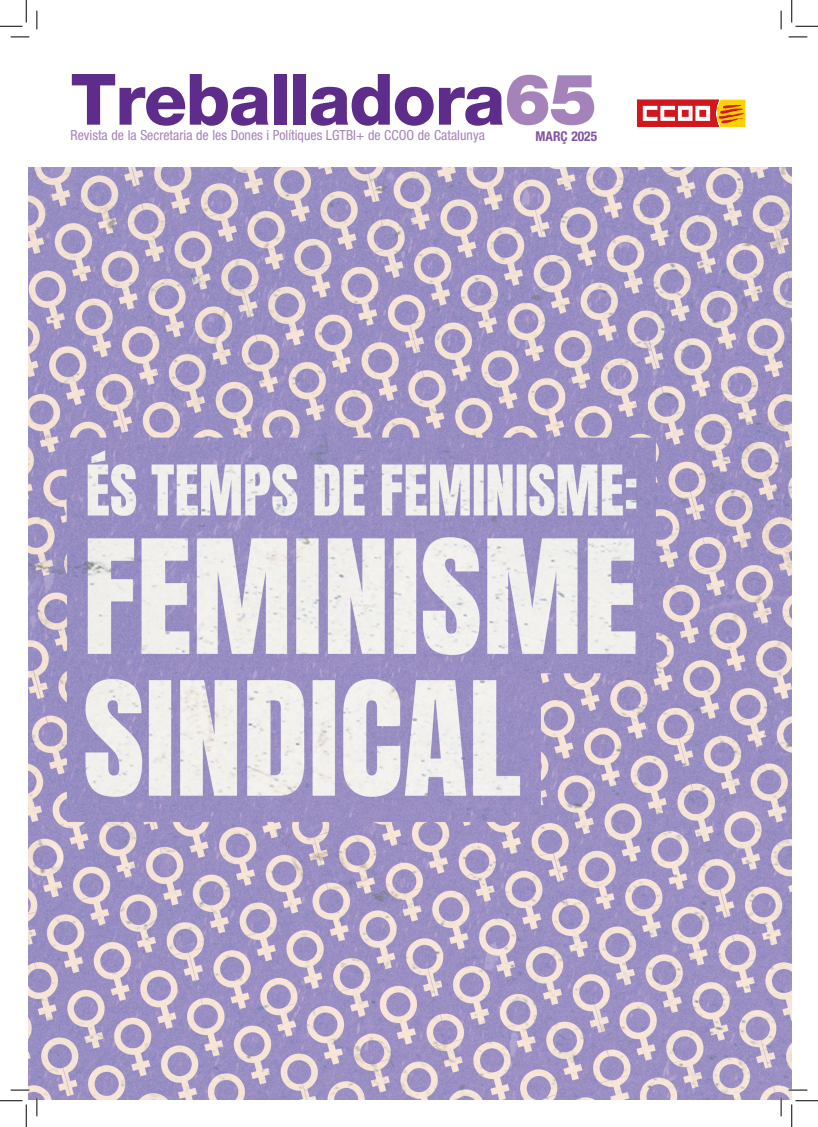
<style>
.page{position:relative;width:818px;height:1127px;background:#fff}
.page>*{position:absolute;margin:0;border:0;box-sizing:border-box;transform-origin:0 0}
.t1{font:70.88px "Helvetica Neue LT 85 Hv";letter-spacing:-.02em;color:#5e2c8a}
.t2{font:condensed 13.88px "Helvetica Neue LT Pro";color:#a682bb}
.t3{font:13.5px "Helvetica Neue LT 77 Bd Cn";color:#8254a2}
.s1{font-family:"Helvetica Neue LT 95 Blk";color:#a682bb}
</style>
<div class="page">
<svg style="left:637px;top:100px;width:108px;height:27px"></svg>
<img style="left:28px;top:167px;width:764px;height:932px">
<svg style="left:11px;top:36px;width:18px;height:2px"></svg>
<svg style="left:788px;top:36px;width:19px;height:2px"></svg>
<svg style="left:11px;top:1088px;width:18px;height:2px"></svg>
<svg style="left:788px;top:1088px;width:19px;height:2px"></svg>
<svg style="left:36px;top:11px;width:2px;height:18px"></svg>
<svg style="left:36px;top:1097px;width:2px;height:18px"></svg>
<svg style="left:780px;top:11px;width:2px;height:18px"></svg>
<svg style="left:780px;top:1097px;width:2px;height:18px"></svg>
<svg style="left:0;top:0;width:27px;height:27px"></svg>
<svg style="left:0;top:1100px;width:27px;height:26px"></svg>
<svg style="left:791px;top:0;width:27px;height:27px"></svg>
<svg style="left:791px;top:1100px;width:27px;height:26px"></svg>
<h1 class="t1" style="left:71px;top:57px;width:528px">Treballadora<span class="s1">65</span></h1>
<p class="t3" style="left:535px;top:128px;width:63px">MARÇ 2025</p>
<p class="t2" style="left:71px;top:127px;width:416px">Revista de la Secretaria de les Dones i Polítiques LGTBI+ de CCOO de Catalunya</p>
</div>
